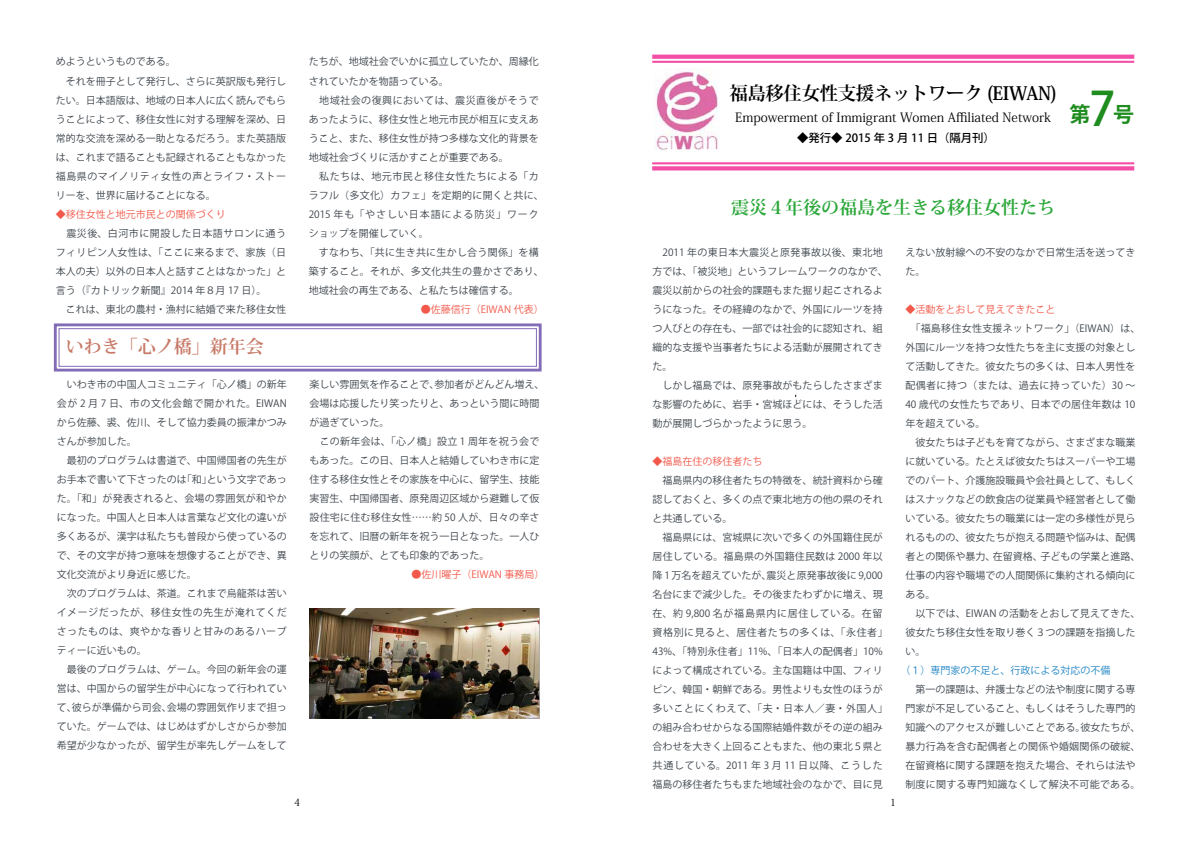
<style>
.page{position:relative;width:1191px;height:842px;background:#fff}
.page>*{position:absolute;margin:0;border:0;box-sizing:border-box;transform-origin:0 0}
.t1{font:500 47px "Koz Go Pro";color:#1e8c1e}
.t2{font:700 21px "Koz Go Pro";color:#1e8c1e}
.t3{font:700 18.4px "Koz Min Pro";letter-spacing:-.02em;color:#000}
.t4{font:700 18px "Koz Min Pro";color:#2aa738}
.t5{font:700 18px "Koz Min Pro";color:#c77966}
.t6{font:12.8px "Koz Min Pro";color:#000}
.t7{font:500 11.3px "Koz Go Pro";color:#000}
.t8{font:10px/19px "Koz Go Pro";color:#3e454c}
.t9{font:10px "Koz Go Pro";color:#f2594b}
.t10{font:10px "Koz Go Pro";color:#2185c5}
.t11{font:10px "Koz Min Pro";color:#000}
.s1{font-family:"Koz Go Pro";font-weight:700;font-size:21px;color:#1e8c1e}
</style>
<div class="page">
<svg style="left:652px;top:55px;width:482px;height:4px;background:#f456a9"></svg>
<svg style="left:652px;top:166px;width:482px;height:4px;background:#f45aab"></svg>
<hr style="left:652px;top:61px;width:482px;height:2px;background:#f44fa6">
<hr style="left:652px;top:162px;width:482px;height:2px;background:#f44fa6">
<img style="left:654px;top:69px;width:64px;height:81px">
<svg style="left:53px;top:323px;width:489px;height:49px"></svg>
<div style="left:59px;top:328px;width:478px;height:39px;border:1px solid #836cb7"></div>
<img style="left:309px;top:609px;width:230px;height:110px">
<p class="t8" style="left:56px;top:53px;width:231px">めようというものである。<br>　それを冊子として発行し、さらに英訳版も発行したい。日本語版は、地域の日本人に広く読んでもらうことによって、移住女性に対する理解を深め、日常的な交流を深める一助となるだろう。また英語版は、これまで語ることも記録されることもなかった福島県のマイノリティ女性の声とライフ・ストーリーを、世界に届けることになる。</p>
<p class="t9" style="left:56px;top:207px;width:171px">◆移住女性と地元市民との関係づくり</p>
<p class="t8" style="left:56px;top:224px;width:232px">　震災後、白河市に開設した日本語サロンに通うフィリピン人女性は、「ここに来るまで、家族（日本人の夫）以外の日本人と話すことはなかった」と言う（『カトリック新聞』2014 年８月 17 日）。<br>　これは、東北の農村・漁村に結婚で来た移住女性</p>
<h3 class="t5" style="left:66px;top:334px;width:200px">いわき「心ノ橋」新年会</h3>
<p class="t8" style="left:309px;top:53px;width:236px">たちが、地域社会でいかに孤立していたか、周縁化されていたかを物語っている。<br>　地域社会の復興においては、震災直後がそうであったように、移住女性と地元市民が相互に支えあうこと、また、移住女性が持つ多様な文化的背景を地域社会づくりに活かすことが重要である。<br>　私たちは、地元市民と移住女性たちによる「カラフル（多文化）カフェ」を定期的に開くと共に、<br>2015 年も「やさしい日本語による防災」ワークショップを開催していく。<br>　すなわち、「共に生き共に生かし合う関係」を構築すること。それが、多文化共生の豊かさであり、地域社会の再生である、と私たちは確信する。</p>
<p class="t9" style="left:421px;top:302px;width:125px">●佐藤信行（EIWAN 代表）</p>
<p class="t8" style="left:57px;top:375px;width:231px">　いわき市の中国人コミュニティ「心ノ橋」の新年会が 2 月 7 日、市の文化会館で開かれた。EIWANから佐藤、裘、佐川、そして協力委員の振津かつみさんが参加した。<br>　最初のプログラムは書道で、中国帰国者の先生がお手本で書いて下さったのは「和」という文字であった。「和」が発表されると、会場の雰囲気が和やかになった。中国人と日本人は言葉など文化の違いが多くあるが、漢字は私たちも普段から使っているので、その文字が持つ意味を想像することができ、異文化交流がより身近に感じた。<br>　次のプログラムは、茶道。これまで烏龍茶は苦いイメージだったが、移住女性の先生が淹れてくださったものは、爽やかな香りと甘みのあるハーブティーに近いもの。<br>　最後のプログラムは、ゲーム。今回の新年会の運営は、中国からの留学生が中心になって行われていて、彼らが準備から司会、会場の雰囲気作りまで担っていた。ゲームでは、はじめはずかしさからか参加希望が少なかったが、留学生が率先しゲームをして</p>
<p class="t8" style="left:309px;top:375px;width:237px">楽しい雰囲気を作ることで、参加者がどんどん増え、会場は応援したり笑ったりと、あっという間に時間が過ぎていった。<br>　この新年会は、「心ノ橋」設立 1 周年を祝う会でもあった。この日、日本人と結婚していわき市に定住する移住女性とその家族を中心に、留学生、技能実習生、中国帰国者、原発周辺区域から避難して仮設住宅に住む移住女性……約 50 人が、日々の辛さを忘れて、旧暦の新年を祝う一日となった。一人ひとりの笑顔が、とても印象的であった。</p>
<p class="t9" style="left:411px;top:568px;width:135px">●佐川曜子（EIWAN 事務局）</p>
<h3 class="t3" style="left:729px;top:80px;width:329px">福島移住女性支援ネットワーク (EIWAN)</h3>
<p class="t6" style="left:735px;top:108px;width:357px">Empowerment of Immigrant Women Affiliated Network <span class="s1">第</span></p>
<h1 class="t1" style="left:1089px;top:79px;width:28px">7</h1>
<h2 class="t2" style="left:1113px;top:101px;width:22px">号</h2>
<p class="t7" style="left:797px;top:131px;width:199px">◆発行◆ 2015 年 3 月 11 日（隔月刊）</p>
<h3 class="t4" style="left:731px;top:194px;width:325px">震災４年後の福島を生きる移住女性たち</h3>
<p class="t8" style="left:652px;top:243px;width:236px">　2011 年の東日本大震災と原発事故以後、東北地方では、「被災地」というフレームワークのなかで、震災以前からの社会的課題もまた掘り起こされるようになった。その経緯のなかで、外国にルーツを持つ人びとの存在も、一部では社会的に認知され、組織的な支援や当事者たちによる活動が展開されてきた。<br>　しかし福島では、原発事故がもたらしたさまざまな影響のために、岩手・宮城ほどには、そうした活動が展開しづらかったように思う。</p>
<p class="t9" style="left:652px;top:454px;width:111px">◆福島在住の移住者たち</p>
<p class="t8" style="left:652px;top:471px;width:237px">　福島県内の移住者たちの特徴を、統計資料から確認しておくと、多くの点で東北地方の他の県のそれと共通している。<br>　福島県には、宮城県に次いで多くの外国籍住民が居住している。福島県の外国籍住民数は 2000 年以降 1 万名を超えていたが、震災と原発事故後に 9,000名台にまで減少した。その後またわずかに増え、現在、約 9,800 名が福島県内に居住している。在留資格別に見ると、居住者たちの多くは、「永住者」<br>43%、「特別永住者」11%、「日本人の配偶者」10%によって構成されている。主な国籍は中国、フィリピン、韓国・朝鮮である。男性よりも女性のほうが多いことにくわえて、「夫・日本人／妻・外国人」の組み合わせからなる国際結婚件数がその逆の組み合わせを大きく上回ることもまた、他の東北５県と共通している。2011 年 3 月 11 日以降、こうした福島の移住者たちもまた地域社会のなかで、目に見</p>
<p class="t8" style="left:905px;top:243px;width:231px">えない放射線への不安のなかで日常生活を送ってきた。</p>
<p class="t9" style="left:905px;top:302px;width:151px">◆活動をとおして見えてきたこと</p>
<p class="t8" style="left:905px;top:319px;width:236px">　「福島移住女性支援ネットワーク」（EIWAN）は、外国にルーツを持つ女性たちを主に支援の対象として活動してきた。彼女たちの多くは、日本人男性を配偶者に持つ（または、過去に持っていた）30 〜<br>40 歳代の女性たちであり、日本での居住年数は 10年を超えている。<br>　彼女たちは子どもを育てながら、さまざまな職業に就いている。たとえば彼女たちはスーパーや工場でのパート、介護施設職員や会社員として、もしくはスナックなどの飲食店の従業員や経営者として働いている。彼女たちの職業には一定の多様性が見られるものの、彼女たちが抱える問題や悩みは、配偶者との関係や暴力、在留資格、子どもの学業と進路、仕事の内容や職場での人間関係に集約される傾向にある。　　<br>　以下では、EIWAN の活動をとおして見えてきた、彼女たち移住女性を取り巻く３つの課題を指摘したい。</p>
<p class="t10" style="left:900px;top:663px;width:211px">（１）専門家の不足と、行政による対応の不備</p>
<p class="t8" style="left:905px;top:680px;width:237px">　第一の課題は、弁護士などの法や制度に関する専門家が不足していること、もしくはそうした専門的知識へのアクセスが難しいことである。彼女たちが、暴力行為を含む配偶者との関係や婚姻関係の破綻、在留資格に関する課題を抱えた場合、それらは法や制度に関する専門知識なくして解決不可能である。</p>
<p class="t11" style="left:292px;top:795px;width:11px">４</p>
<p class="t11" style="left:888px;top:796px;width:11px">１</p>
</div>
